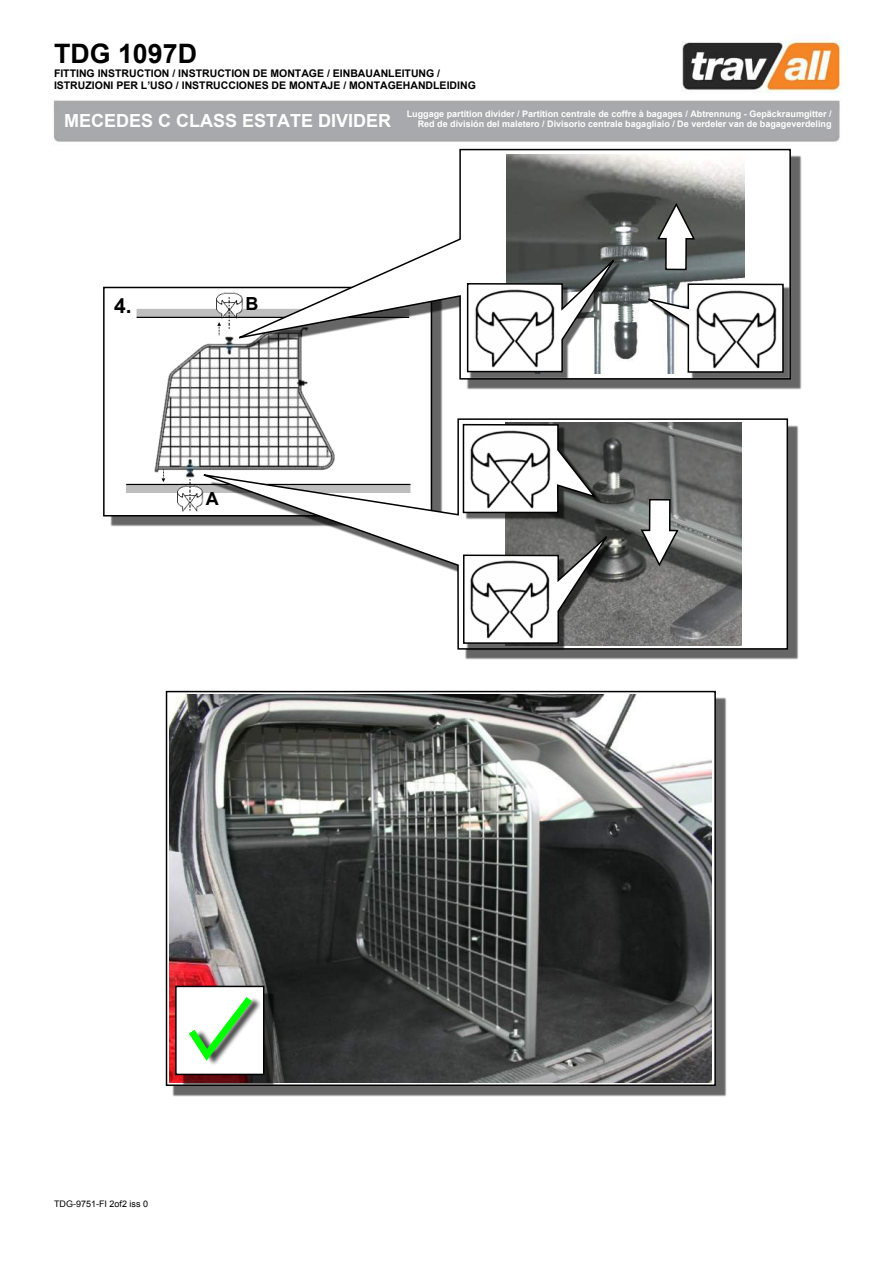
<style>
.page{position:relative;width:893px;height:1263px;background:#fff}
.page>*{position:absolute;margin:0;border:0;box-sizing:border-box;transform-origin:0 0}
.t1{font:700 26.85px "Arial";color:#000}
.t2{font:700 21px "Arial";color:#000}
.t3{font:700 18.15px "Arial";color:#fff}
.t4{font:700 18px "Arial";color:#000}
.t5{font:700 10.5px/12px "Arial";color:#000}
.t6{font:700 9px/10.4px "Arial";color:#fff;text-align:right}
.t7{font:9px "Arial";color:#000}
</style>
<div class="page">
<img style="left:53px;top:41px;width:789px;height:101px">
<div style="left:103px;top:287px;width:329px;height:229px;background:#fff;border:2px solid #000"></div>
<hr style="left:125px;top:316px;width:284px;height:2px;background:#000">
<div style="left:125px;top:309px;width:284px;height:7px;background:#bebebe"></div>
<svg style="left:217px;top:322px;width:4px;height:5px"></svg>
<img style="left:214px;top:293px;width:13px;height:26px">
<div style="left:106px;top:291px;width:31px;height:28px;background:#fff"></div>
<hr style="left:126px;top:484px;width:284px;height:1px;background:#000">
<div style="left:126px;top:485px;width:284px;height:8px;background:#bebebe"></div>
<img style="left:177px;top:486px;width:11px;height:26px">
<img style="left:172px;top:697px;width:554px;height:399px">
<div style="left:166px;top:691px;width:550px;height:395px;background:linear-gradient(to bottom,#fff,#fff);border:2px solid #000"></div>
<img style="left:170px;top:695px;width:541px;height:387px">
<img style="left:175px;top:986px;width:100px;height:99px">
<div style="left:175px;top:986px;width:89px;height:89px;background:#fff;border:2px solid #000"></div>
<img style="left:182px;top:992px;width:94px;height:81px">
<svg style="left:182px;top:992px;width:77px;height:75px"></svg>
<img style="left:154px;top:327px;width:162px;height:150px">
<img style="left:239px;top:155px;width:562px;height:235px">
<svg style="left:227px;top:148px;width:565px;height:232px"></svg>
<img style="left:506px;top:154px;width:238px;height:219px">
<img style="left:648px;top:283px;width:142px;height:96px">
<svg style="left:641px;top:283px;width:143px;height:90px"></svg>
<img style="left:690px;top:289px;width:95px;height:84px">
<img style="left:467px;top:373px;width:154px;height:6px">
<svg style="left:466px;top:251px;width:156px;height:122px"></svg>
<img style="left:469px;top:288px;width:95px;height:84px">
<svg style="left:656px;top:202px;width:40px;height:69px"></svg>
<img style="left:465px;top:425px;width:333px;height:235px">
<svg style="left:188px;top:418px;width:601px;height:232px"></svg>
<img style="left:505px;top:422px;width:236px;height:223px">
<svg style="left:639px;top:498px;width:41px;height:69px"></svg>
<img style="left:463px;top:424px;width:140px;height:96px">
<svg style="left:462px;top:423px;width:137px;height:91px"></svg>
<img style="left:465px;top:429px;width:94px;height:83px">
<img style="left:463px;top:645px;width:151px;height:5px">
<svg style="left:462px;top:528px;width:152px;height:117px"></svg>
<img style="left:464px;top:560px;width:95px;height:83px">
<h1 class="t1" style="left:54px;top:43px;width:145px">TDG 1097D</h1>
<p class="t5" style="left:54px;top:68px;width:423px">FITTING INSTRUCTION / INSTRUCTION DE MONTAGE / EINBAUANLEITUNG /<br>ISTRUZIONI PER L’USO / INSTRUCCIONES DE MONTAJE / MONTAGEHANDLEIDING</p>
<h3 class="t3" style="left:64px;top:114px;width:328px">MECEDES C CLASS ESTATE DIVIDER</h3>
<p class="t6" style="left:407px;top:110px;width:426px">Luggage partition divider / Partition centrale de coffre à bagages / Abtrennung - Gepäckraumgitter /<br>Red de división del maletero / Divisorio centrale bagagliaio / De verdeler van de bagageverdeling</p>
<h2 class="t2" style="left:114px;top:298px;width:19px">4.</h2>
<h3 class="t4" style="left:245px;top:297px;width:14px">B</h3>
<h3 class="t4" style="left:206px;top:492px;width:14px">A</h3>
<p class="t7" style="left:54px;top:1200px;width:96px">TDG-9751-FI 2of2 iss 0</p>
</div>
